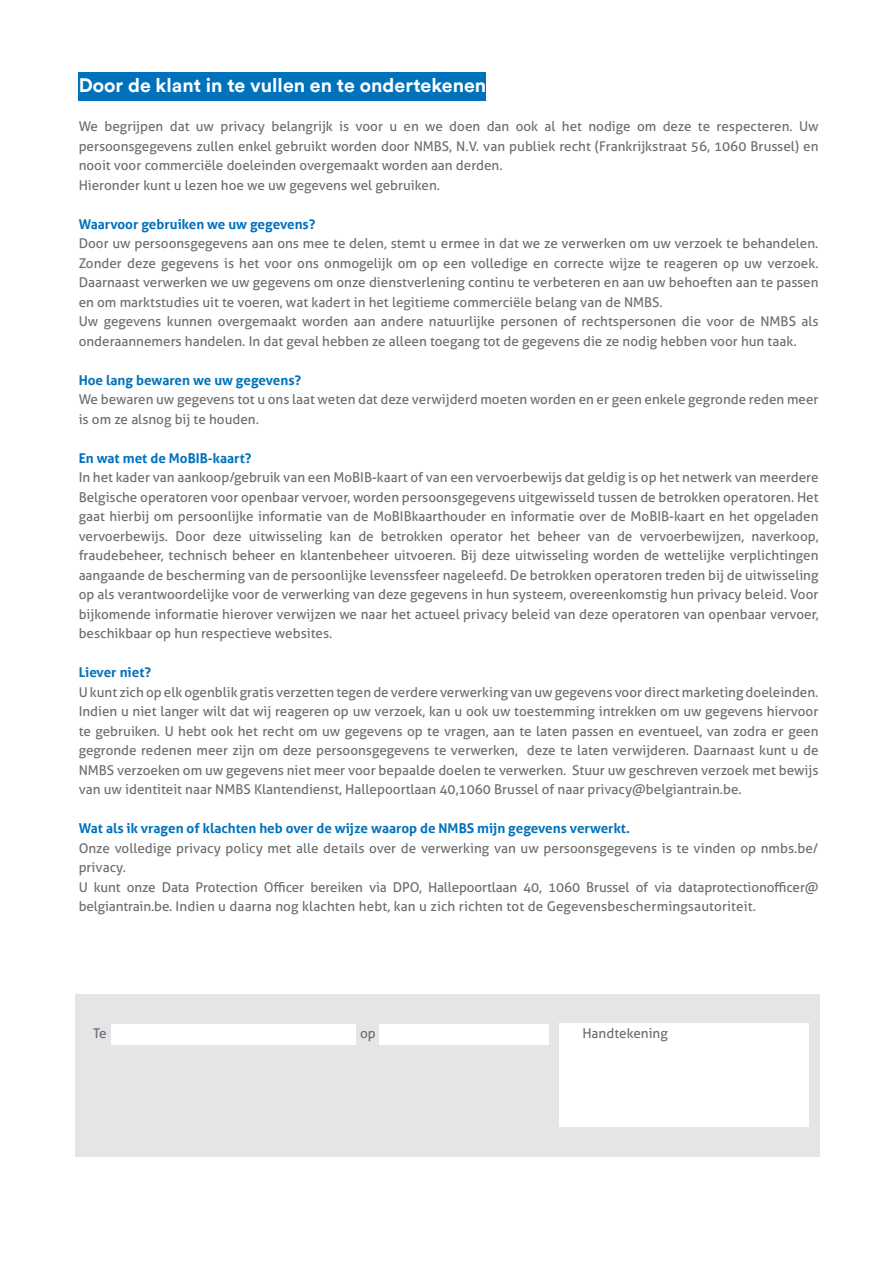
<style>
.page{position:relative;width:893px;height:1263px;background:#fff}
.page>*{position:absolute;margin:0;border:0;box-sizing:border-box;transform-origin:0 0}
.t1{font:700 19.5px "Circular";color:#fff}
.t2{font:13.5px/19.5px "Aller";color:#6c6d70}
.t3{font:700 13.5px "Aller";color:#0072bc}
</style>
<div class="page">
<div style="left:76px;top:994px;width:744px;height:163px;background:#e4e5e7"></div>
<div style="left:560px;top:1023px;width:249px;height:104px;background:#fff"></div>
<div style="left:79px;top:72px;width:407px;height:28px;background:#0072bc"></div>
<div style="left:111px;top:1024px;width:244px;height:20px;background:#fff"></div>
<div style="left:379px;top:1024px;width:170px;height:20px;background:#fff"></div>
<h1 class="t1" style="left:79px;top:73px;width:409px">Door de klant in te vullen en te ondertekenen</h1>
<p class="t2" style="left:79px;top:117px;width:741px">We begrijpen dat uw privacy belangrijk is voor u en we doen dan ook al het nodige om deze te respecteren. Uw persoonsgegevens zullen enkel gebruikt worden door NMBS, N.V. van publiek recht (Frankrijkstraat 56, 1060 Brussel) en nooit voor commerciële doeleinden overgemaakt worden aan derden.<br>Hieronder kunt u lezen hoe we uw gegevens wel gebruiken.</p>
<p class="t3" style="left:79px;top:216px;width:238px">Waarvoor gebruiken we uw gegevens?</p>
<p class="t2" style="left:79px;top:234px;width:741px">Door uw persoonsgegevens aan ons mee te delen, stemt u ermee in dat we ze verwerken om uw verzoek te behandelen.<br>Zonder deze gegevens is het voor ons onmogelijk om op een volledige en correcte wijze te reageren op uw verzoek.<br>Daarnaast verwerken we uw gegevens om onze dienstverlening continu te verbeteren en aan uw behoeften aan te passen en om marktstudies uit te voeren, wat kadert in het legitieme commerciële belang van de NMBS.<br>Uw gegevens kunnen overgemaakt worden aan andere natuurlijke personen of rechtspersonen die voor de NMBS als onderaannemers handelen. In dat geval hebben ze alleen toegang tot de gegevens die ze nodig hebben voor hun taak.</p>
<p class="t3" style="left:79px;top:372px;width:224px">Hoe lang bewaren we uw gegevens?</p>
<p class="t2" style="left:79px;top:390px;width:741px">We bewaren uw gegevens tot u ons laat weten dat deze verwijderd moeten worden en er geen enkele gegronde reden meer is om ze alsnog bij te houden.</p>
<p class="t3" style="left:79px;top:450px;width:174px">En wat met de MoBIB-kaart?</p>
<p class="t2" style="left:79px;top:468px;width:741px;text-align:justify">In het kader van aankoop/gebruik van een MoBIB-kaart of van een vervoerbewijs dat geldig is op het netwerk van meerdere Belgische operatoren voor openbaar vervoer, worden persoonsgegevens uitgewisseld tussen de betrokken operatoren. Het gaat hierbij om persoonlijke informatie van de MoBIBkaarthouder en informatie over de MoBIB-kaart en het opgeladen vervoerbewijs. Door deze uitwisseling kan de betrokken operator het beheer van de vervoerbewijzen, naverkoop, fraudebeheer, technisch beheer en klantenbeheer uitvoeren. Bij deze uitwisseling worden de wettelijke verplichtingen aangaande de bescherming van de persoonlijke levenssfeer nageleefd. De betrokken operatoren treden bij de uitwisseling op als verantwoordelijke voor de verwerking van deze gegevens in hun systeem, overeenkomstig hun privacy beleid. Voor bijkomende informatie hierover verwijzen we naar het actueel privacy beleid van deze operatoren van openbaar vervoer, beschikbaar op hun respectieve websites.</p>
<p class="t3" style="left:79px;top:664px;width:74px">Liever niet?</p>
<p class="t2" style="left:79px;top:682px;width:741px;text-align:justify">U kunt zich op elk ogenblik gratis verzetten tegen de verdere verwerking van uw gegevens voor direct marketing doeleinden.<br>Indien u niet langer wilt dat wij reageren op uw verzoek, kan u ook uw toestemming intrekken om uw gegevens hiervoor te gebruiken. U hebt ook het recht om uw gegevens op te vragen, aan te laten passen en eventueel, van zodra er geen gegronde redenen meer zijn om deze persoonsgegevens te verwerken, deze te laten verwijderen. Daarnaast kunt u de NMBS verzoeken om uw gegevens niet meer voor bepaalde doelen te verwerken. Stuur uw geschreven verzoek met bewijs van uw identiteit naar NMBS Klantendienst, Hallepoortlaan 40,1060 Brussel of naar privacy@belgiantrain.be.</p>
<p class="t3" style="left:79px;top:820px;width:553px">Wat als ik vragen of klachten heb over de wijze waarop de NMBS mijn gegevens verwerkt.</p>
<p class="t2" style="left:79px;top:838px;width:741px">Onze volledige privacy policy met alle details over de verwerking van uw persoonsgegevens is te vinden op nmbs.be/ privacy.<br>U kunt onze Data Protection Officer bereiken via DPO, Hallepoortlaan 40, 1060 Brussel of via dataprotectionofficer@ belgiantrain.be. Indien u daarna nog klachten hebt, kan u zich richten tot de Gegevensbeschermingsautoriteit.</p>
<p class="t2" style="left:93px;top:1023px;width:15px">Te</p>
<p class="t2" style="left:360px;top:1023px;width:17px">op</p>
<p class="t2" style="left:582px;top:1023px;width:87px">Handtekening</p>
</div>
